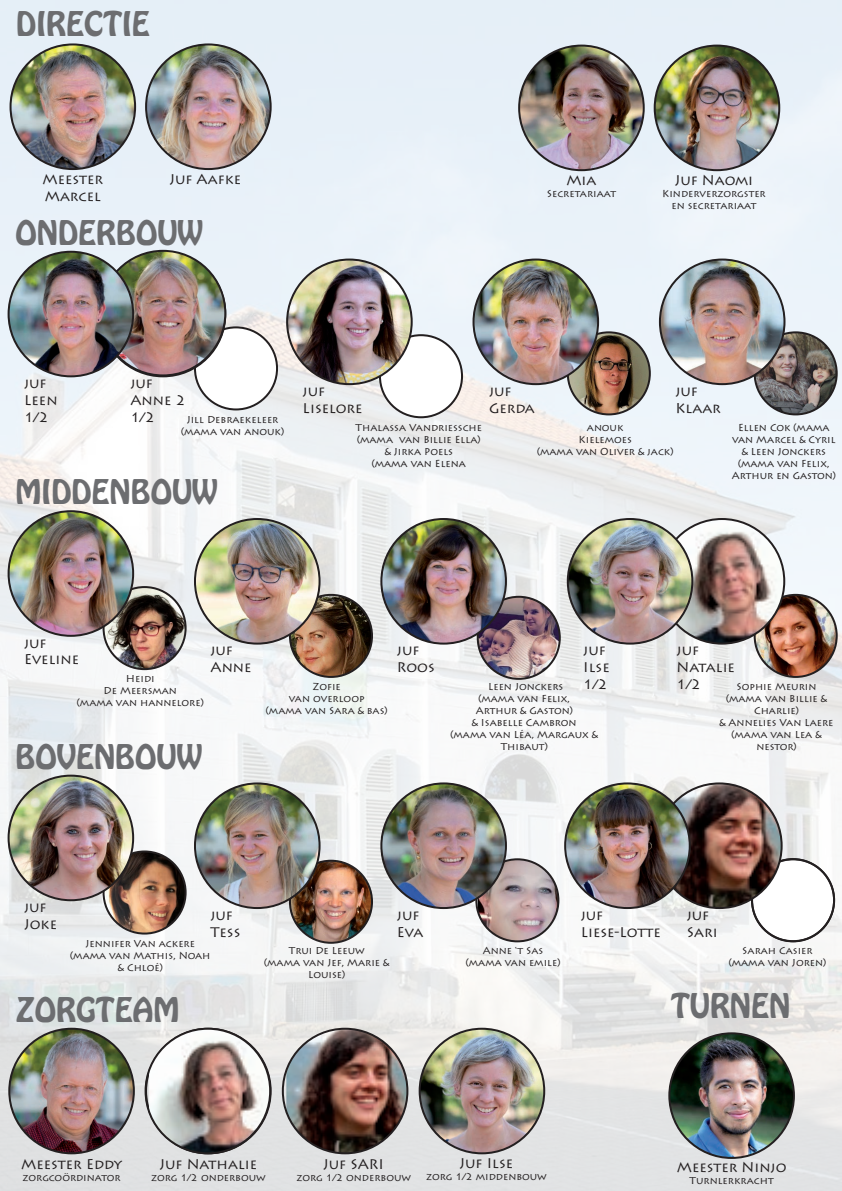
<style>
.page{position:relative;width:842px;height:1191px;background:#fff}
.page>*{position:absolute;margin:0;border:0;box-sizing:border-box;transform-origin:0 0}
.t1{font:30px "Hobo Std";color:#6c6d70}
.t2{font:14px/16.8px "Lithos Pro";color:#231f20}
.t3{font:10px/12px "Lithos Pro";color:#231f20;text-align:center}
</style>
<div class="page">
<img style="left:0;top:0;width:842px;height:1191px">
<img style="left:104px;top:851px;width:82px;height:82px;border-radius:41px">
<div style="left:103px;top:850px;width:84px;height:84px;border:2px solid #231f20;border-radius:50%"></div>
<img style="left:478px;top:859px;width:80px;height:82px">
<div style="left:475px;top:858px;width:84px;height:84px;border:2px solid #231f20;border-radius:50%"></div>
<img style="left:104px;top:587px;width:82px;height:82px;border-radius:41px">
<div style="left:103px;top:586px;width:84px;height:84px;border:2px solid #231f20;border-radius:50%"></div>
<img style="left:291px;top:595px;width:81px;height:82px">
<div style="left:289px;top:594px;width:84px;height:84px;border:2px solid #231f20;border-radius:50%"></div>
<img style="left:478px;top:597px;width:82px;height:82px;border-radius:41px">
<div style="left:477px;top:596px;width:84px;height:84px;border:2px solid #231f20;border-radius:50%"></div>
<img style="left:755px;top:595px;width:82px;height:82px;border-radius:41px">
<div style="left:754px;top:594px;width:84px;height:84px;border:2px solid #231f20;border-radius:50%"></div>
<img style="left:568px;top:332px;width:82px;height:82px;border-radius:41px">
<div style="left:567px;top:331px;width:84px;height:84px;border:2px solid #231f20;border-radius:50%"></div>
<img style="left:755px;top:332px;width:81px;height:82px">
<div style="left:754px;top:331px;width:84px;height:84px;border:2px solid #231f20;border-radius:50%"></div>
<div style="left:195px;top:327px;width:82px;height:82px;background:#fff;border-radius:50%"></div>
<div style="left:194px;top:326px;width:84px;height:84px;border:2px solid #231f20;border-radius:50%"></div>
<img style="left:474px;top:259px;width:124px;height:125px">
<img style="left:660px;top:259px;width:124px;height:125px;border-radius:62px">
<img style="left:9px;top:511px;width:124px;height:125px;border-radius:62px">
<img style="left:195px;top:519px;width:125px;height:124px;border-radius:62px">
<img style="left:381px;top:519px;width:125px;height:124px;border-radius:62px">
<img style="left:9px;top:775px;width:124px;height:125px;border-radius:62px">
<img style="left:195px;top:783px;width:125px;height:125px;border-radius:62px">
<img style="left:381px;top:783px;width:125px;height:125px;border-radius:62px">
<img style="left:663px;top:519px;width:121px;height:124px">
<img style="left:568px;top:519px;width:124px;height:124px;border-radius:62px">
<div style="left:567px;top:518px;width:126px;height:126px;border:2px solid #231f20;border-radius:50%"></div>
<img style="left:9px;top:1028px;width:125px;height:125px;border-radius:62px">
<img style="left:420px;top:1028px;width:124px;height:125px;border-radius:62px">
<img style="left:11px;top:44px;width:124px;height:125px;border-radius:62px">
<img style="left:146px;top:44px;width:125px;height:125px;border-radius:62px">
<img style="left:669px;top:1033px;width:125px;height:125px;border-radius:62px">
<img style="left:519px;top:46px;width:125px;height:124px;border-radius:62px">
<img style="left:655px;top:46px;width:124px;height:124px;border-radius:62px">
<div style="left:654px;top:45px;width:126px;height:126px;border:2px solid #231f20;border-radius:50%"></div>
<img style="left:101px;top:251px;width:124px;height:124px;border-radius:62px">
<img style="left:9px;top:252px;width:124px;height:124px;border-radius:62px">
<div style="left:8px;top:251px;width:126px;height:126px;border:2px solid #231f20;border-radius:50%"></div>
<div style="left:751px;top:858px;width:84px;height:84px;border:2px solid #231f20;border-radius:50%"></div>
<img style="left:660px;top:783px;width:122px;height:125px">
<img style="left:565px;top:783px;width:125px;height:125px;border-radius:62px">
<img style="left:149px;top:1028px;width:121px;height:125px">
<img style="left:286px;top:1028px;width:121px;height:125px">
<div style="left:380px;top:335px;width:82px;height:82px;background:#fff;border-radius:50%"></div>
<div style="left:379px;top:334px;width:84px;height:84px;border:2px solid #231f20;border-radius:50%"></div>
<img style="left:287px;top:259px;width:125px;height:125px;border-radius:62px">
<h1 class="t1" style="left:16px;top:3px;width:135px">DIRECTIE</h1>
<h2 class="t2" style="left:42px;top:171px;width:62px">Meester<br>Marcel</h2>
<h2 class="t2" style="left:169px;top:171px;width:73px">Juf Aafke</h2>
<h1 class="t1" style="left:16px;top:212px;width:189px">ONDERBOUW</h1>
<h2 class="t2" style="left:566px;top:172px;width:32px">Mia</h2>
<p class="t3" style="left:547px;top:188px;width:71px">Secretariaat</p>
<h2 class="t2" style="left:675px;top:172px;width:80px">Juf Naomi</h2>
<p class="t3" style="left:662px;top:188px;width:105px">Kinderverzorgster en secretariaat</p>
<h2 class="t2" style="left:24px;top:375px;width:35px">juf<br>Leen<br>1/2</h2>
<h2 class="t2" style="left:130px;top:375px;width:57px">juf<br>Anne 2<br>1/2</h2>
<p class="t3" style="left:181px;top:413px;width:104px">Jill Debraekeleer (mama van anouk)</p>
<h1 class="t1" style="left:16px;top:471px;width:204px">MIDDENBOUW</h1>
<h2 class="t2" style="left:303px;top:383px;width:61px">juf<br>Liselore</h2>
<p class="t3" style="left:356px;top:421px;width:128px">Thalassa Vandriessche (mama van Billie Ella) &amp; Jirka Poels<br>(mama van Elena</p>
<h2 class="t2" style="left:489px;top:383px;width:47px">juf<br>Gerda</h2>
<h2 class="t2" style="left:675px;top:383px;width:47px">juf<br>Klaar</h2>
<p class="t3" style="left:537px;top:421px;width:138px">anouk<br>Kielemoes<br>(mama van Oliver &amp; jack)</p>
<p class="t3" style="left:732px;top:421px;width:106px">Ellen Cok (mama van Marcel &amp; Cyril &amp; Leen Jonckers (mama van Felix,<br>Arthur en Gaston)</p>
<h2 class="t2" style="left:24px;top:634px;width:57px">juf<br>Eveline</h2>
<p class="t3" style="left:77px;top:673px;width:128px">Heidi<br>De Meersman<br>(mama van hannelore)</p>
<h2 class="t2" style="left:210px;top:642px;width:43px">juf<br>Anne</h2>
<h1 class="t1" style="left:16px;top:735px;width:188px">BOVENBOUW</h1>
<p class="t3" style="left:266px;top:680px;width:123px">Zofie<br>van overloop<br>(mama van Sara &amp; bas)</p>
<h2 class="t2" style="left:397px;top:642px;width:39px">juf<br>Roos</h2>
<h2 class="t2" style="left:583px;top:642px;width:28px">juf<br>Ilse<br>1/2</h2>
<p class="t3" style="left:450px;top:680px;width:149px">Leen Jonckers<br>(mama van Felix,<br>Arthur &amp; Gaston)<br>&amp; Isabelle Cambron<br>(mama van Léa, Margaux &amp;<br>Thibaut)</p>
<h2 class="t2" style="left:677px;top:642px;width:60px">juf<br>Natalie<br>1/2</h2>
<p class="t3" style="left:719px;top:680px;width:116px">Sophie Meurin (mama van Billie &amp;<br>Charlie)<br>&amp; Annelies Van Laere (mama van Lea &amp; nestor)</p>
<h2 class="t2" style="left:24px;top:899px;width:34px">juf<br>Joke</h2>
<h2 class="t2" style="left:210px;top:906px;width:31px">juf<br>Tess</h2>
<p class="t3" style="left:70px;top:937px;width:142px">Jennifer Van ackere (mama van Mathis, Noah &amp; Chloé)</p>
<h1 class="t1" style="left:16px;top:988px;width:165px">ZORGTEAM</h1>
<h2 class="t2" style="left:397px;top:906px;width:28px">juf<br>Eva</h2>
<p class="t3" style="left:264px;top:945px;width:127px">Trui De Leeuw<br>(mama van Jef, Marie &amp;<br>Louise)</p>
<p class="t3" style="left:466px;top:945px;width:96px">Anne ‘t Sas (mama van emile)</p>
<h2 class="t2" style="left:581px;top:906px;width:82px">juf<br>Liese-Lotte</h2>
<h2 class="t2" style="left:687px;top:906px;width:32px">juf<br>Sari</h2>
<p class="t3" style="left:729px;top:945px;width:99px">Sarah Casier (mama van Joren)</p>
<h1 class="t1" style="left:671px;top:985px;width:121px">TURNEN</h1>
<h2 class="t2" style="left:21px;top:1155px;width:102px">Meester Eddy</h2>
<p class="t3" style="left:23px;top:1171px;width:99px">zorgcoördinator</p>
<h2 class="t2" style="left:159px;top:1155px;width:99px">Juf Nathalie</h2>
<p class="t3" style="left:151px;top:1171px;width:116px">zorg 1/2 onderbouw</p>
<h2 class="t2" style="left:323px;top:1155px;width:62px">Juf SARI</h2>
<p class="t3" style="left:296px;top:1171px;width:116px">zorg 1/2 onderbouw</p>
<h2 class="t2" style="left:459px;top:1154px;width:55px">Juf Ilse</h2>
<p class="t3" style="left:426px;top:1170px;width:122px">zorg 1/2 middenbouw</p>
<h2 class="t2" style="left:677px;top:1159px;width:111px">Meester Ninjo</h2>
<p class="t3" style="left:690px;top:1174px;width:86px">Turnlerkracht</p>
</div>
